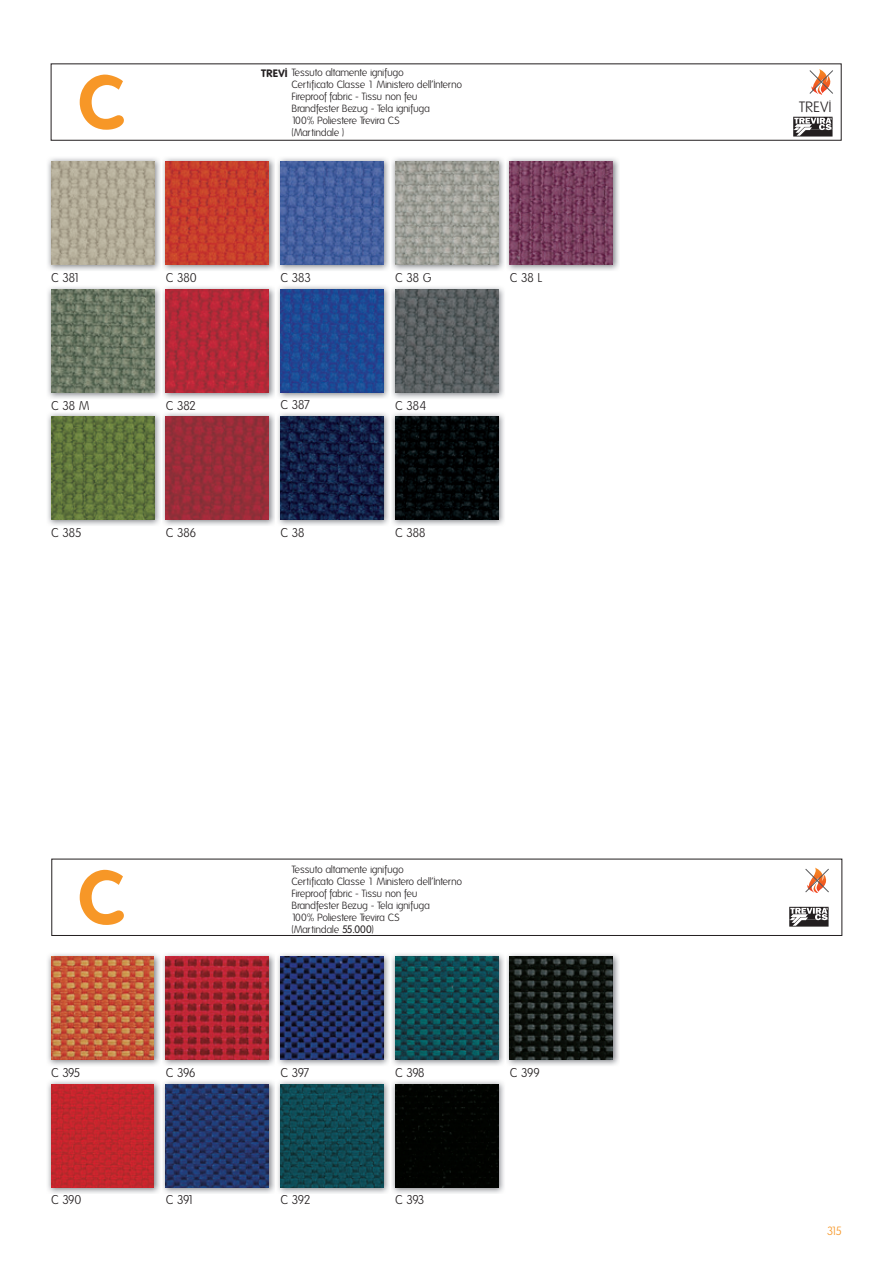
<style>
.page{position:relative;width:893px;height:1263px;background:#fff}
.page>*{position:absolute;margin:0;border:0;box-sizing:border-box;transform-origin:0 0}
.t1{font:700 75px "Folks";color:#f79727}
.t2{font:300 15px "Folks";color:#231f20}
.t3{font:300 12.75px "Folks";letter-spacing:-.05em;color:#231f20}
.t4{font:300 12px "Folks";color:#f79727}
.t5{font:300 10.5px/12px "Folks";letter-spacing:-.035em;color:#231f20}
.t6{font:700 10.5px "Folks";letter-spacing:.02em;color:#231f20}
.s1{font-weight:400}
</style>
<div class="page">
<svg style="left:805px;top:868px;width:24px;height:25px"></svg>
<img style="left:48px;top:158px;width:571px;height:113px">
<img style="left:166px;top:162px;width:103px;height:102px">
<img style="left:48px;top:413px;width:456px;height:113px">
<img style="left:51px;top:417px;width:103px;height:103px">
<img style="left:161px;top:158px;width:1px;height:113px">
<img style="left:51px;top:162px;width:103px;height:102px">
<img style="left:161px;top:413px;width:1px;height:113px">
<img style="left:166px;top:417px;width:103px;height:103px">
<img style="left:48px;top:286px;width:456px;height:113px">
<img style="left:166px;top:290px;width:103px;height:103px">
<img style="left:276px;top:286px;width:1px;height:113px">
<img style="left:281px;top:289px;width:102px;height:103px">
<img style="left:276px;top:158px;width:1px;height:113px">
<img style="left:281px;top:162px;width:102px;height:102px">
<img style="left:390px;top:286px;width:1px;height:113px">
<img style="left:395px;top:290px;width:103px;height:103px">
<img style="left:395px;top:417px;width:103px;height:103px">
<img style="left:48px;top:954px;width:571px;height:112px">
<img style="left:51px;top:957px;width:103px;height:103px">
<img style="left:48px;top:1081px;width:456px;height:113px">
<img style="left:51px;top:1084px;width:103px;height:103px">
<img style="left:166px;top:957px;width:103px;height:103px">
<img style="left:166px;top:1084px;width:103px;height:103px">
<img style="left:276px;top:954px;width:1px;height:112px">
<img style="left:281px;top:957px;width:102px;height:103px">
<img style="left:276px;top:1081px;width:1px;height:113px">
<img style="left:281px;top:1084px;width:102px;height:103px">
<img style="left:390px;top:954px;width:1px;height:112px">
<img style="left:395px;top:957px;width:103px;height:103px">
<img style="left:505px;top:954px;width:1px;height:112px">
<img style="left:510px;top:957px;width:103px;height:103px">
<img style="left:390px;top:1081px;width:1px;height:113px">
<div style="left:395px;top:1084px;width:103px;height:103px;background:#010300"></div>
<svg style="left:789px;top:907px;width:40px;height:19px"></svg>
<img style="left:390px;top:158px;width:1px;height:113px">
<img style="left:395px;top:162px;width:103px;height:102px">
<img style="left:505px;top:158px;width:1px;height:113px">
<img style="left:510px;top:162px;width:103px;height:102px">
<img style="left:161px;top:286px;width:1px;height:113px">
<img style="left:51px;top:290px;width:103px;height:103px">
<img style="left:390px;top:413px;width:1px;height:113px">
<img style="left:281px;top:417px;width:102px;height:103px">
<svg style="left:809px;top:69px;width:24px;height:26px"></svg>
<svg style="left:793px;top:117px;width:39px;height:20px"></svg>
<p class="t6" style="left:261px;top:67px;width:28px">TREVI</p>
<h1 class="t1" style="left:79px;top:58px;width:48px">C</h1>
<p class="t5" style="left:292px;top:66px;width:172px">Tessuto altamente ignifugo<br>Certificato Classe 1 Ministero dell’Interno<br>Fireproof fabric - Tissu non feu<br>Brandfester Bezug - Tela ignifuga<br>100% Poliestere Trevira CS<br>(Martindale )</p>
<p class="t3" style="left:51px;top:270px;width:31px">C 381</p>
<p class="t3" style="left:166px;top:270px;width:32px">C 380</p>
<p class="t3" style="left:281px;top:270px;width:32px">C 383</p>
<p class="t3" style="left:395px;top:270px;width:38px">C 38 G</p>
<p class="t3" style="left:510px;top:270px;width:34px">C 38 L</p>
<p class="t3" style="left:51px;top:399px;width:40px">C 38 M</p>
<p class="t3" style="left:166px;top:399px;width:32px">C 382</p>
<p class="t3" style="left:281px;top:398px;width:31px">C 387</p>
<p class="t3" style="left:395px;top:399px;width:33px">C 384</p>
<p class="t3" style="left:51px;top:525px;width:32px">C 385</p>
<p class="t3" style="left:166px;top:525px;width:32px">C 386</p>
<p class="t3" style="left:281px;top:525px;width:26px">C 38</p>
<p class="t3" style="left:395px;top:525px;width:32px">C 388</p>
<h1 class="t1" style="left:79px;top:854px;width:48px">C</h1>
<p class="t5" style="left:292px;top:863px;width:172px">Tessuto altamente ignifugo<br>Certificato Classe 1 Ministero dell’Interno<br>Fireproof fabric - Tissu non feu<br>Brandfester Bezug - Tela ignifuga<br>100% Poliestere Trevira CS<br>(Martindale <span class="s1">55.000</span>)</p>
<p class="t3" style="left:51px;top:1065px;width:31px">C 395</p>
<p class="t3" style="left:166px;top:1065px;width:31px">C 396</p>
<p class="t3" style="left:281px;top:1065px;width:31px">C 397</p>
<p class="t3" style="left:395px;top:1065px;width:31px">C 398</p>
<p class="t3" style="left:510px;top:1065px;width:32px">C 399</p>
<p class="t3" style="left:51px;top:1193px;width:32px">C 390</p>
<p class="t3" style="left:166px;top:1193px;width:30px">C 391</p>
<p class="t3" style="left:281px;top:1193px;width:32px">C 392</p>
<p class="t3" style="left:395px;top:1193px;width:31px">C 393</p>
<h2 class="t2" style="left:799px;top:99px;width:35px">TREVI</h2>
<p class="t4" style="left:827px;top:1225px;width:17px">315</p>
</div>
